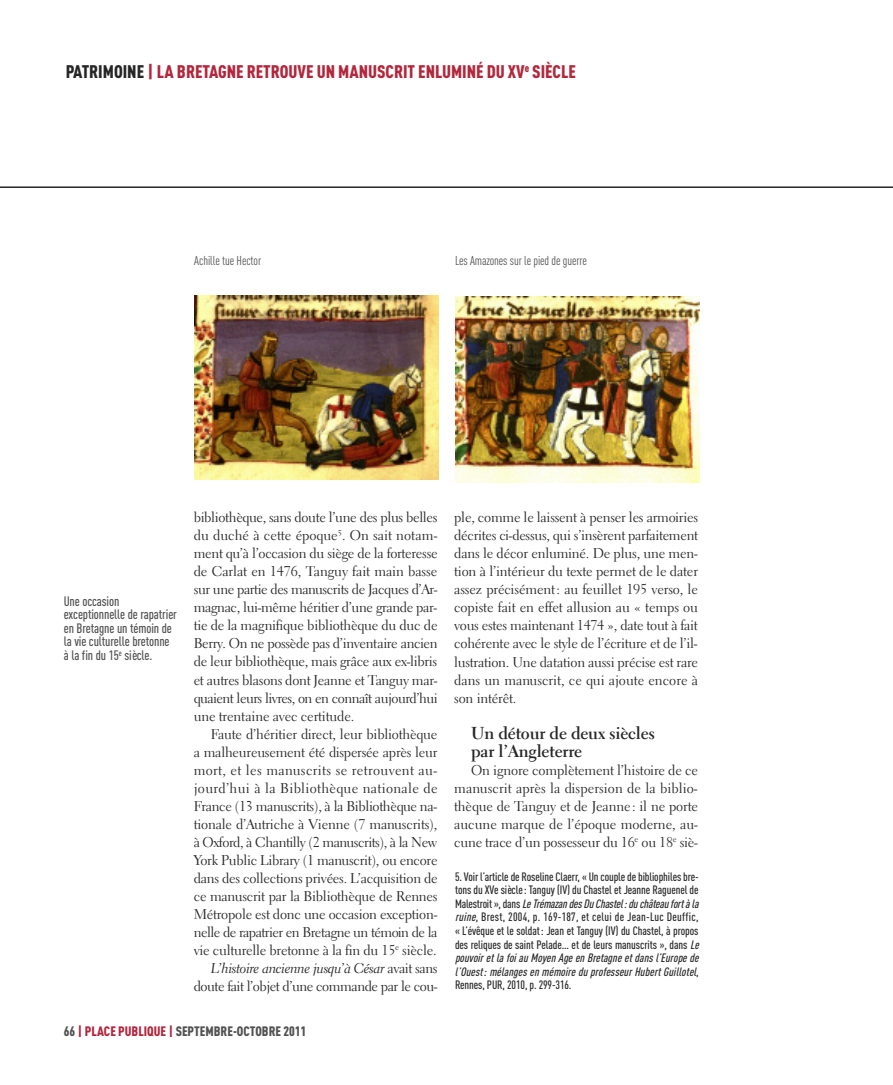
<style>
.page{position:relative;width:893px;height:1085px;background:#fff}
.page>*{position:absolute;margin:0;border:0;box-sizing:border-box;transform-origin:0 0}
.t1{font:900 18px "DIN Cond";color:#b2273c}
.t2{font:700 17.25px/18px "Electra LT";letter-spacing:-.01em;color:#272627}
.t3{font:14.1px/18px "Electra LT";letter-spacing:-.015em;color:#272627;text-align:justify}
.t4{font:14.1px "Electra LT Cursive";letter-spacing:-.03em;color:#272627}
.t5{font:500 13.5px/13.5px "DIN Cond";letter-spacing:-.01em;color:#525152}
.t6{font:900 13.5px "DIN Cond";color:#525152}
.t7{font:12.75px "DIN Cond";letter-spacing:-.01em;color:#525152}
.t8{font:500 12px/13.5px "DIN Cond";letter-spacing:-.01em;color:#272627}
.s1{color:#272627}
.s2{font-family:"Electra LT"}
.s3{font-style:italic}
.s4{color:#b2273c}
</style>
<div class="page">
<hr style="left:0;top:186px;width:893px;height:2px;background:#272627">
<img style="left:194px;top:295px;width:244px;height:184px">
<img style="left:455px;top:296px;width:244px;height:186px">
<p class="t1" style="left:66px;top:60px;width:512px"><span class="s1">PATRIMOINE</span> | LA BRETAGNE RETROUVE UN MANUSCRIT ENLUMINÉ DU XV<sup>e</sup> SIÈCLE</p>
<p class="t7" style="left:194px;top:253px;width:68px">Achille tue Hector</p>
<p class="t7" style="left:455px;top:253px;width:133px">Les Amazones sur le pied de guerre</p>
<p class="t5" style="left:64px;top:594px;width:115px">Une occasion exceptionnelle de rapatrier en Bretagne un témoin de la vie culturelle bretonne à la fin du 15<sup>e</sup> siècle.</p>
<p class="t3" style="left:194px;top:510px;width:245px">bibliothèque, sans doute l’une des plus belles du duché à cette époque<sup>5</sup>. On sait notam&shy;ment qu’à l’occasion du siège de la forteresse de Carlat en 1476, Tanguy fait main basse sur une partie des manuscrits de Jacques d’Ar&shy;magnac, lui-même héritier d’une grande par&shy;tie de la magnifique bibliothèque du duc de Berry. On ne possède pas d’inventaire ancien de leur bibliothèque, mais grâce aux ex-libris et autres blasons dont Jeanne et Tanguy mar&shy;quaient leurs livres, on en connaît aujourd’hui une trentaine avec certitude.</p>
<p class="t3" style="left:194px;top:726px;width:246px;text-indent:17px">Faute d’héritier direct, leur bibliothèque a malheureusement été dispersée après leur mort, et les manuscrits se retrouvent au&shy;jourd’hui à la Bibliothèque nationale de France (13 manuscrits), à la Bibliothèque na&shy;tionale d’Autriche à Vienne (7 manuscrits), à Oxford, à Chantilly (2 manuscrits), à la New York Public Library (1 manuscrit), ou encore dans des collections privées. L’acquisition de ce manuscrit par la Bibliothèque de Rennes Métropole est donc une occasion exception&shy;nelle de rapatrier en Bretagne un témoin de la vie culturelle bretonne à la fin du 15<sup>e</sup> siècle.</p>
<p class="t4" style="left:211px;top:962px;width:228px">L’histoire ancienne jusqu’à César <span class="s2">avait sans</span></p>
<p class="t3" style="left:194px;top:978px;width:245px">doute fait l’objet d’une commande par le cou-</p>
<p class="t3" style="left:454px;top:510px;width:245px">ple, comme le laissent à penser les armoiries décrites ci-dessus, qui s’insèrent parfaitement dans le décor enluminé. De plus, une men&shy;tion à l’intérieur du texte permet de le dater assez précisément: au feuillet 195 verso, le copiste fait en effet allusion au « temps ou vous estes maintenant 1474 », date tout à fait cohérente avec le style de l’écriture et de l’il&shy;lustration. Une datation aussi précise est rare dans un manuscrit, ce qui ajoute encore à son intérêt.</p>
<p class="t2" style="left:471px;top:725px;width:185px">Un détour de deux siècles par l’Angleterre</p>
<p class="t3" style="left:454px;top:762px;width:245px;text-indent:17px">On ignore complètement l’histoire de ce manuscrit après la dispersion de la biblio&shy;thèque de Tanguy et de Jeanne: il ne porte aucune marque de l’époque moderne, au&shy;cune trace d’un possesseur du 16<sup>e</sup> ou 18<sup>e</sup> siè-</p>
<p class="t8" style="left:455px;top:869px;width:248px">5. Voir l’article de Roseline Claerr, « Un couple de bibliophiles bre&shy;tons du XVe siècle: Tanguy (IV) du Chastel et Jeanne Raguenel de M a l e s t r o i t » , d a n s <span class="s3">LeTrémazandesDuChastel:duchâteaufortàla ruine</span>, Brest, 2004, p. 169-187, et celui de Jean-Luc Deuffic, « L’évêque et le soldat: Jean et Tanguy (IV) du Chastel, à propos des reliques de saint Pelade… et de leurs manuscrits », dans <span class="s3">Le pouvoiretlafoiauMoyenAgeenBretagneetdansl’Europede l’Ouest:mélangesenmémoireduprofesseurHubertGuillotel</span>, Rennes, PUR, 2010, p. 299-316.</p>
<p class="t6" style="left:64px;top:1022px;width:244px">66 <span class="s4">| PLACE PUBLIQUE |</span> SEPTEMBRE-OCTOBRE 2011</p>
</div>
